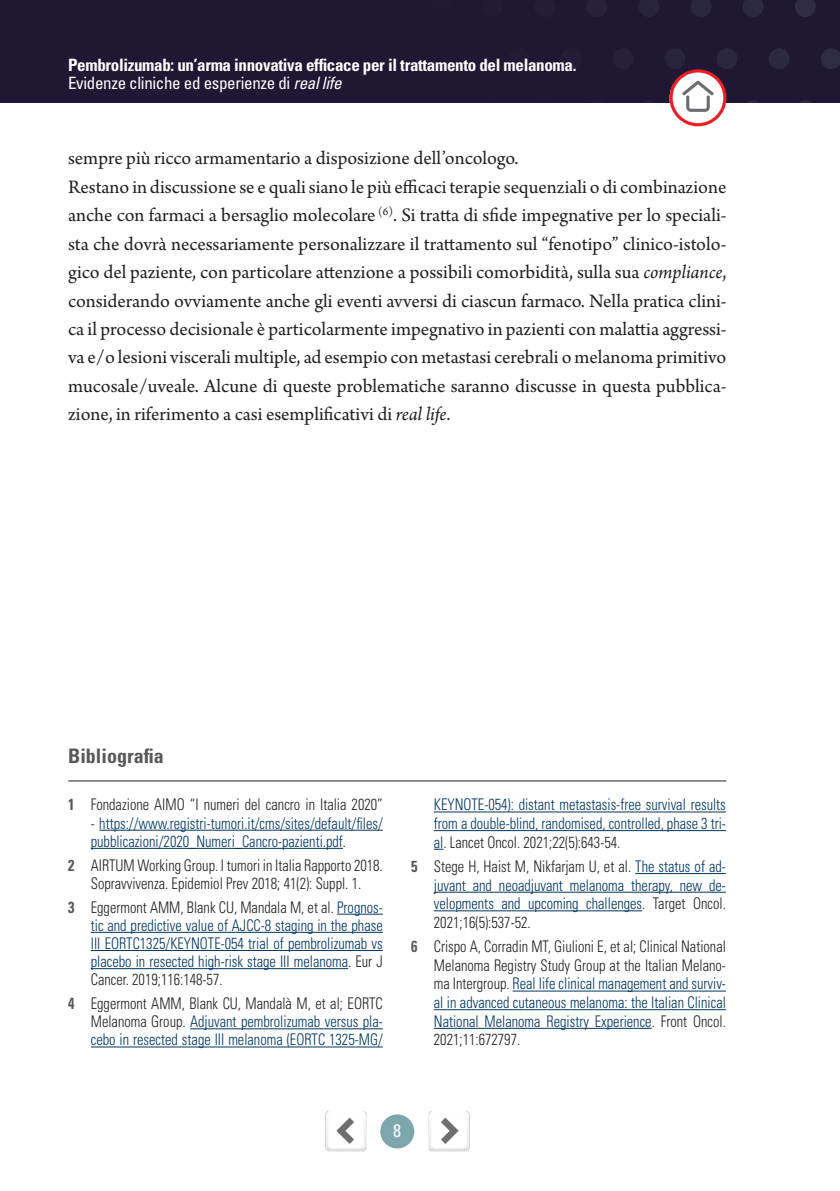
<style>
.page{position:relative;width:840px;height:1191px;background:#fff}
.page>*{position:absolute;margin:0;border:0;box-sizing:border-box;transform-origin:0 0}
.Testo_generale{font:20px/28.4px "Arno Pro";color:#231f20;text-align:justify}
.t1{font:700 condensed 20px "Univers";color:#57585a}
.t2{font:condensed 18px "Univers";color:#fff}
.t3{font:700 condensed 17px/18px "Univers LT Std";letter-spacing:-.02em;color:#fff}
.t4{font:300 condensed 16px/18.2px "Univers";color:#003562;text-align:justify;scale:.9 1}
.t5{font:300 condensed 16px/18.6px "Univers";color:#231f20;text-align:center;scale:.9 1}
.s1{font-weight:400}
.s2{font-weight:400;font-style:italic}
.s3{font-style:italic}
.s4{font-weight:700;color:#57585a}
.s5{color:#231f20}
.s6{color:#003562}
</style>
<div class="page">
<div style="left:380px;top:1114px;width:34px;height:34px;background:#7da7ad;border-radius:50%"></div>
<div style="left:0;top:0;width:839px;height:102px;background:#201734"></div>
<svg style="left:795px;top:0;width:20px;height:17px"></svg>
<svg style="left:743px;top:0;width:20px;height:17px"></svg>
<svg style="left:691px;top:0;width:20px;height:17px"></svg>
<svg style="left:639px;top:0;width:20px;height:17px"></svg>
<img style="left:428px;top:1111px;width:41px;height:40px">
<img style="left:325px;top:1111px;width:41px;height:40px">
<hr style="left:99px;top:829px;width:283px;height:1px;background:#003562">
<hr style="left:91px;top:848px;width:252px;height:1px;background:#003562">
<hr style="left:337px;top:913px;width:45px;height:1px;background:#003562">
<hr style="left:91px;top:932px;width:291px;height:1px;background:#003562">
<hr style="left:91px;top:950px;width:291px;height:1px;background:#003562">
<hr style="left:91px;top:968px;width:257px;height:1px;background:#003562">
<hr style="left:190px;top:1028px;width:192px;height:1px;background:#003562">
<hr style="left:91px;top:1046px;width:291px;height:1px;background:#003562">
<hr style="left:433px;top:811px;width:292px;height:1px;background:#003562">
<hr style="left:433px;top:830px;width:292px;height:1px;background:#003562">
<hr style="left:635px;top:873px;width:90px;height:1px;background:#003562">
<hr style="left:433px;top:891px;width:292px;height:1px;background:#003562">
<hr style="left:433px;top:910px;width:209px;height:1px;background:#003562">
<hr style="left:512px;top:990px;width:213px;height:1px;background:#003562">
<hr style="left:433px;top:1009px;width:292px;height:1px;background:#003562">
<hr style="left:433px;top:1028px;width:218px;height:1px;background:#003562">
<hr style="left:68px;top:780px;width:658px;height:1px;background:#231f20">
<svg style="left:482px;top:48px;width:357px;height:78px"></svg>
<p class="t3" style="left:68px;top:56px;width:509px">Pembrolizumab: un’arma innovativa efficace per il trattamento del melanoma.<br><span class="s1">Evidenze cliniche ed esperienze di</span> <span class="s2">real life</span></p>
<p class="Testo_generale" style="left:68px;top:145px;width:451px">sempre più ricco armamentario a disposizione dell’oncologo.</p>
<p class="Testo_generale" style="left:68px;top:174px;width:659px">Restano in discussione se e quali siano le più efficaci terapie sequenziali o di combinazione anche con farmaci a bersaglio molecolare <sup>(6)</sup>. Si tratta di sfide impegnative per lo speciali&shy;sta che dovrà necessariamente personalizzare il trattamento sul “fenotipo” clinico-istolo&shy;gico del paziente, con particolare attenzione a possibili comorbidità, sulla sua <span class="s3">compliance</span>, considerando ovviamente anche gli eventi avversi di ciascun farmaco. Nella pratica clini&shy;ca il processo decisionale è particolarmente impegnativo in pazienti con malattia aggressi&shy;va e/o lesioni viscerali multiple, ad esempio con metastasi cerebrali o melanoma primitivo mucosale/uveale. Alcune di queste problematiche saranno discusse in questa pubblica&shy;zione, in riferimento a casi esemplificativi di <span class="s3">real life</span>.</p>
<p class="t1" style="left:68px;top:743px;width:97px">Bibliografia</p>
<p class="t5" style="left:68px;top:795px;width:351px"><span class="s4">1</span> Fondazione AIMO “I numeri del cancro in Italia 2020”</p>
<p class="t4" style="left:91px;top:814px;width:326px"><span class="s5">-</span> https://www.registri-tumori.it/cms/sites/default/files/ pubblicazioni/2020_Numeri_Cancro-pazienti.pdf<span class="s5">.</span></p>
<p class="t5" style="left:68px;top:856px;width:351px"><span class="s4">2</span> AIRTUM Working Group. I tumori in Italia Rapporto 2018.<br>Sopravvivenza. Epidemiol Prev 2018; 41(2): Suppl. 1.</p>
<p class="t4" style="left:91px;top:898px;width:326px;text-indent:-23px"><span class="s4">3</span> <span class="s5">Eggermont AMM, Blank CU, Mandala M, et al.</span> Prognos&shy;tic and predictive value of AJCC-8 staging in the phase III EORTC1325/KEYNOTE-054 trial of pembrolizumab vs placebo in resected high-risk stage III melanoma<span class="s5">. Eur J Cancer. 2019;116:148-57.</span></p>
<p class="t4" style="left:91px;top:994px;width:326px;text-indent:-23px"><span class="s4">4</span> <span class="s5">Eggermont AMM, Blank CU, Mandalà M, et al; EORTC Melanoma Group.</span> Adjuvant pembrolizumab versus pla&shy;cebo in resected stage III melanoma (EORTC 1325-MG/</p>
<p class="t4" style="left:433px;top:795px;width:326px">KEYNOTE-054): distant metastasis-free survival results from a double-blind, randomised, controlled, phase 3 tri&shy;al<span class="s5">. Lancet Oncol. 2021;22(5):643-54.</span></p>
<p class="t4" style="left:433px;top:857px;width:326px;text-indent:-23px"><span class="s4">5</span> <span class="s5">Stege H, Haist M, Nikfarjam U, et al.</span> The status of ad&shy;juvant and neoadjuvant melanoma therapy, new de&shy;velopments and upcoming challenges<span class="s5">. Target Oncol.<br>2021;16(5):537-52.</span></p>
<p class="t5" style="left:433px;top:937px;width:326px;text-align:justify;text-indent:-23px"><span class="s4">6</span> Crispo A, Corradin MT, Giulioni E, et al; Clinical National Melanoma Registry Study Group at the Italian Melano&shy;ma Intergroup. <span class="s6">Real life clinical management and surviv&shy;al in advanced cutaneous melanoma: the Italian Clinical National Melanoma Registry Experience</span>. Front Oncol.<br>2021;11:672797.</p>
<p class="t2" style="left:393px;top:1119px;width:9px">8</p>
</div>
